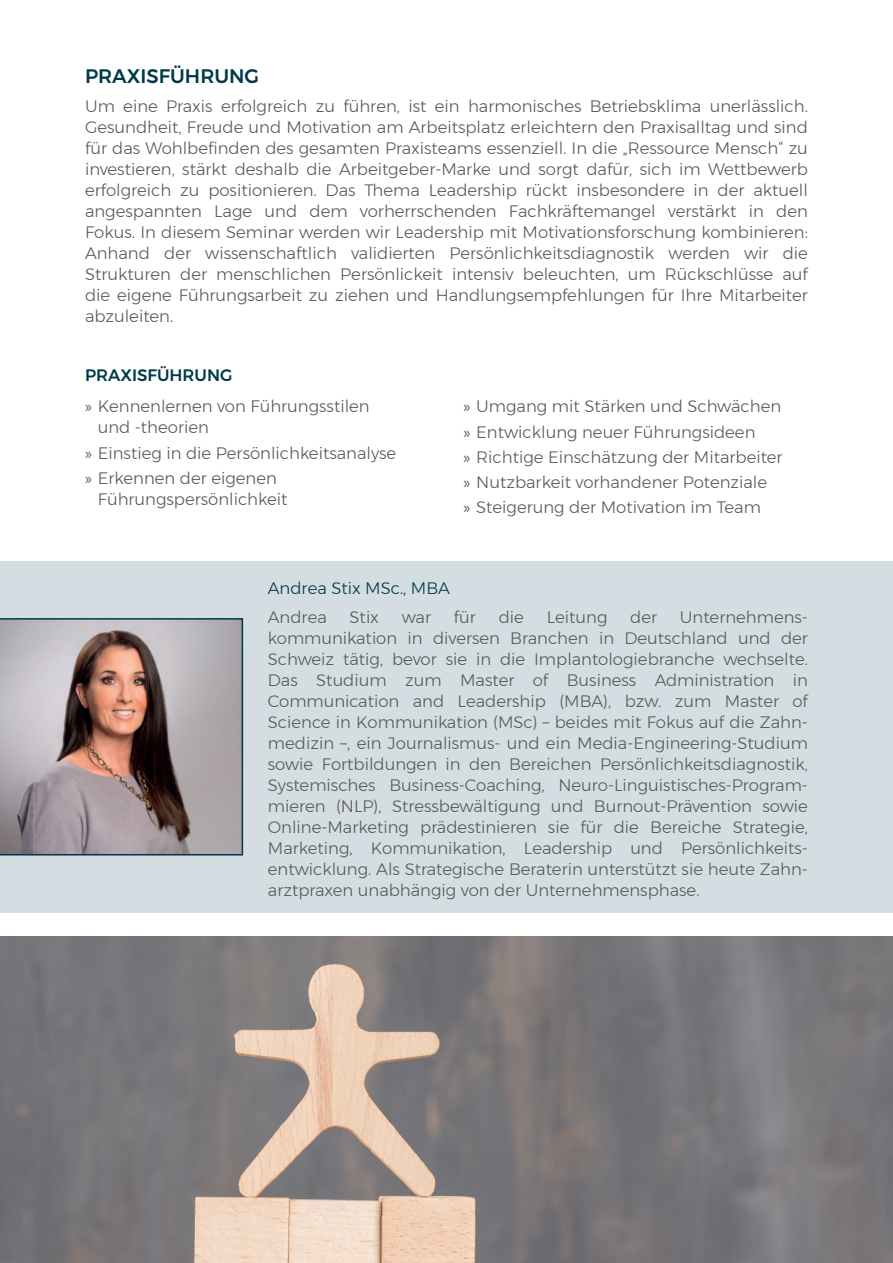
<style>
.page{position:relative;width:893px;height:1263px;background:#fff}
.page>*{position:absolute;margin:0;border:0;box-sizing:border-box;transform-origin:0 0}
.t1{font:500 19.5px "Montserrat";color:#003947}
.t2{font:300 16.5px/21px "Montserrat";color:#57585a}
.t3{font:300 16.5px "Montserrat";color:#003947}
.s1{font-weight:500;color:#003947}
.s2{font-family:"Myriad Pro";font-weight:400}
</style>
<div class="page">
<div style="left:0;top:561px;width:893px;height:352px;background:#d4dde2"></div>
<svg style="left:0;top:618px;width:243px;height:237px;background:#9f9191"></svg>
<img style="left:0;top:936px;width:893px;height:327px">
<p class="t1" style="left:85px;top:60px;width:176px">PRAXISFÜHRUNG</p>
<p class="t2" style="left:85px;top:96px;width:724px;text-align:justify">Um eine Praxis erfolgreich zu führen, ist ein harmonisches Betriebsklima unerlässlich.<br>Gesundheit, Freude und Motivation am Arbeitsplatz erleichtern den Praxisalltag und sind für das Wohlbefinden des gesamten Praxisteams essenziell. In die „Ressource Mensch“ zu investieren, stärkt deshalb die Arbeitgeber-Marke und sorgt dafür, sich im Wettbewerb erfolgreich zu positionieren. Das Thema Leadership rückt insbesondere in der aktuell angespannten Lage und dem vorherrschenden Fachkräftemangel verstärkt in den Fokus. In diesem Seminar werden wir Leadership mit Motivationsforschung kombinieren:<br>Anhand der wissenschaftlich validierten Persönlichkeitsdiagnostik werden wir die Strukturen der menschlichen Persönlickeit intensiv beleuchten, um Rückschlüsse auf die eigene Führungsarbeit zu ziehen und Handlungsempfehlungen für Ihre Mitarbeiter abzuleiten.</p>
<p class="t2" style="left:85px;top:360px;width:286px;line-height:31px"><span class="s1">PRAXISFÜHRUNG<br></span><span class="s2">»</span> Kennenlernen von Führungsstilen</p>
<p class="t2" style="left:85px;top:415px;width:313px;line-height:25.2px;text-indent:13px">und -theorien<br><span class="s2">»</span> Einstieg in die Persönlichkeitsanalyse <span class="s2">»</span> Erkennen der eigenen</p>
<p class="t2" style="left:98px;top:488px;width:191px">Führungspersönlichkeit</p>
<p class="t2" style="left:463px;top:394px;width:321px;line-height:25.2px"><span class="s2">»</span> Umgang mit Stärken und Schwächen <span class="s2">»</span> Entwicklung neuer Führungsideen<br><span class="s2">»</span> Richtige Einschätzung der Mitarbeiter <span class="s2">»</span> Nutzbarkeit vorhandener Potenziale<br><span class="s2">»</span> Steigerung der Motivation im Team</p>
<p class="t3" style="left:268px;top:575px;width:184px">Andrea Stix MSc., MBA</p>
<p class="t2" style="left:268px;top:606px;width:60px">Andrea</p>
<p class="t2" style="left:350px;top:606px;width:31px">Stix</p>
<p class="t2" style="left:402px;top:606px;width:31px">war</p>
<p class="t2" style="left:454px;top:606px;width:24px">für</p>
<p class="t2" style="left:499px;top:606px;width:27px">die</p>
<p class="t2" style="left:547px;top:606px;width:62px">Leitung</p>
<p class="t2" style="left:630px;top:606px;width:28px">der</p>
<p class="t2" style="left:268px;top:606px;width:542px;text-align:justify;text-indent:412px">Unternehmens&shy;kommunikation in diversen Branchen in Deutschland und der Schweiz tätig, bevor sie in die Implantologiebranche wechselte.<br>Das Studium zum Master of Business Administration in Communication and Leadership (MBA), bzw. zum Master of Science in Kommunikation (MSc) – beides mit Fokus auf die Zahn&shy;medizin –, ein Journalismus- und ein Media-Engineering-Studium sowie Fortbildungen in den Bereichen Persönlichkeitsdiagnostik, Systemisches Business-Coaching, Neuro-Linguistisches-Program&shy;mieren (NLP), Stressbewältigung und Burnout-Prävention sowie Online-Marketing prädestinieren sie für die Bereiche Strategie, Marketing, Kommunikation, Leadership und Persönlichkeits&shy;entwicklung. Als Strategische Beraterin unterstützt sie heute Zahn&shy;arztpraxen unabhängig von der Unternehmensphase.</p>
</div>
